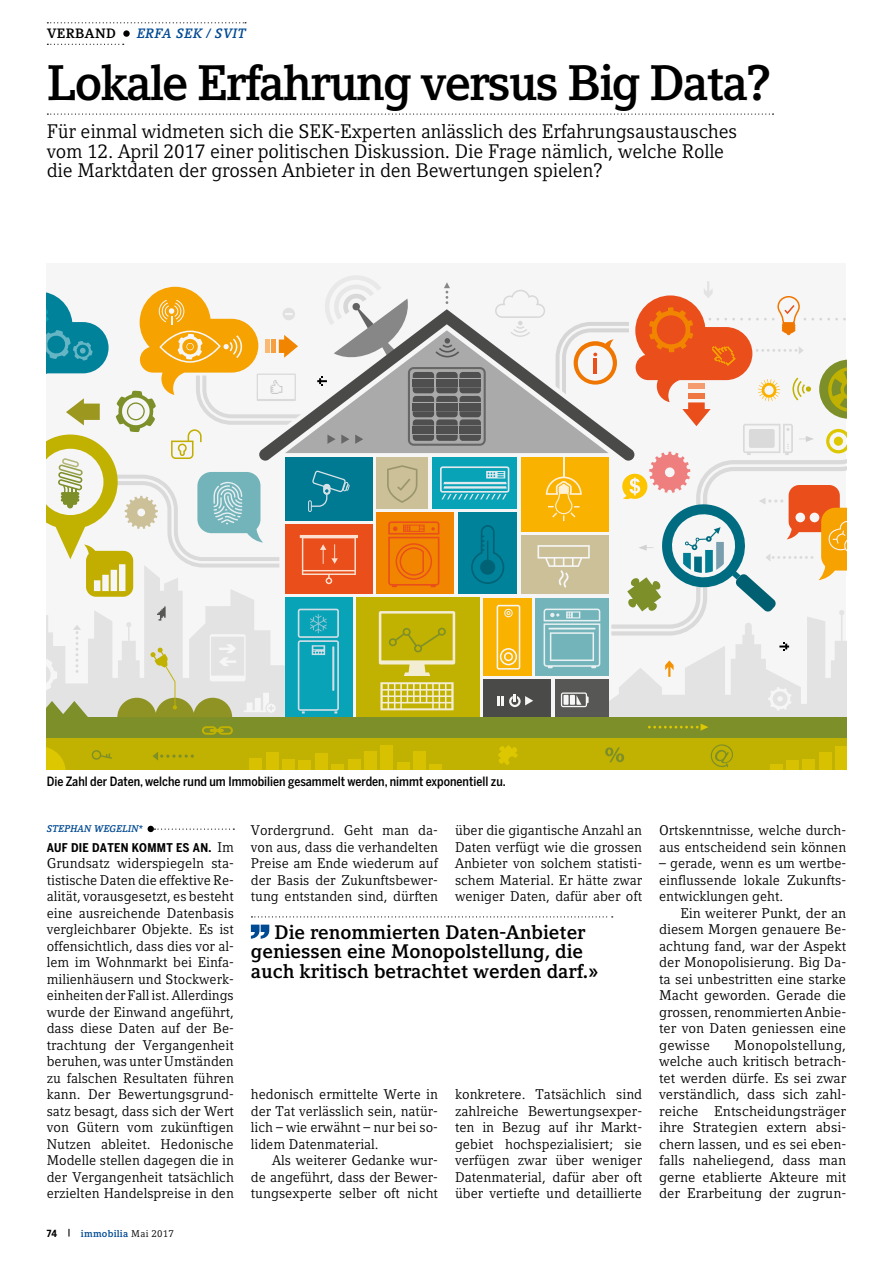
<style>
.page{position:relative;width:893px;height:1263px;background:#fff}
.page>*{position:absolute;margin:0;border:0;box-sizing:border-box;transform-origin:0 0}
.t1{font:700 49.5px "Compatil Letter LT Pro";letter-spacing:-.04em;color:#000}
.t2{font:19.5px/19.5px "Compatil Letter LT Pro";letter-spacing:-.01em;color:#000}
.t3{font:700 19.5px/19.5px "Compatil Letter LT Pro";color:#000}
.t4{font:13.95px/16.5px "Compatil Letter LT Pro";color:#000;text-align:justify}
.t5{font:italic 700 13.5px "Compatil Letter LT Pro";letter-spacing:.025em;color:#004a93}
.t6{font:700 13.5px "Compatil Letter LT Pro";letter-spacing:.025em;color:#000}
.t7{font:500 12.75px "Benton Sans Cond";color:#000}
.t8{font:700 12px "Benton Sans Cond";letter-spacing:.025em;color:#000}
.t9{font:700 9.75px "Compatil Letter LT Pro";letter-spacing:.025em;color:#004a93}
.t10{font:italic 700 9.75px "Compatil Letter LT Pro";color:#004a93}
.s1{font-family:"Compatil Letter LT Pro";font-weight:400;font-size:13.95px}
.s2{font-family:"Benton Sans Cond";color:#000}
.s3{color:#000}
.s4{font-weight:400;color:#000}
</style>
<div class="page">
<svg style="left:47px;top:22px;width:199px;height:1px"></svg>
<svg style="left:47px;top:44px;width:77px;height:1px"></svg>
<svg style="left:123px;top:30px;width:7px;height:7px"></svg>
<svg style="left:47px;top:114px;width:726px;height:1px"></svg>
<svg style="left:148px;top:826px;width:86px;height:6px"></svg>
<div style="left:47px;top:264px;width:799px;height:505px;background:#f6f6f6"></div>
<div style="left:47px;top:717px;width:799px;height:52px;background:#7d8f29"></div>
<div style="left:47px;top:738px;width:799px;height:31px;background:#c1b100"></div>
<div style="left:835px;top:746px;width:11px;height:23px;background:#d8c100"></div>
<hr style="left:770px;top:765px;width:13px;height:4px;background:#d8c100">
<div style="left:786px;top:760px;width:13px;height:9px;background:#d8c100"></div>
<div style="left:802px;top:759px;width:13px;height:10px;background:#d8c100"></div>
<div style="left:819px;top:752px;width:13px;height:17px;background:#d8c100"></div>
<div style="left:249px;top:758px;width:13px;height:11px;background:#d8c100"></div>
<div style="left:315px;top:753px;width:12px;height:16px;background:#d8c100"></div>
<div style="left:298px;top:760px;width:13px;height:9px;background:#d8c100"></div>
<div style="left:282px;top:759px;width:13px;height:10px;background:#d8c100"></div>
<div style="left:266px;top:752px;width:13px;height:17px;background:#d8c100"></div>
<div style="left:364px;top:751px;width:13px;height:18px;background:#d8c100"></div>
<div style="left:348px;top:759px;width:12px;height:10px;background:#d8c100"></div>
<hr style="left:331px;top:765px;width:13px;height:4px;background:#d8c100">
<hr style="left:429px;top:765px;width:13px;height:4px;background:#d8c100">
<div style="left:413px;top:751px;width:13px;height:18px;background:#d8c100"></div>
<div style="left:397px;top:762px;width:13px;height:7px;background:#d8c100"></div>
<div style="left:380px;top:745px;width:13px;height:24px;background:#d8c100"></div>
<svg style="left:153px;top:752px;width:41px;height:8px"></svg>
<svg style="left:47px;top:747px;width:19px;height:22px"></svg>
<svg style="left:91px;top:750px;width:21px;height:10px"></svg>
<svg style="left:498px;top:745px;width:20px;height:20px"></svg>
<svg style="left:605px;top:747px;width:19px;height:15px"></svg>
<svg style="left:711px;top:744px;width:22px;height:23px"></svg>
<svg style="left:47px;top:276px;width:799px;height:459px"></svg>
<svg style="left:251px;top:916px;width:362px;height:1px"></svg>
<svg style="left:251px;top:925px;width:18px;height:14px"></svg>
<p class="t6" style="left:47px;top:26px;width:71px">VERBAND</p>
<p class="t5" style="left:137px;top:26px;width:110px">ERFA SEK / SVIT</p>
<h1 class="t1" style="left:47px;top:53px;width:726px">Lokale Erfahrung versus Big Data?</h1>
<h2 class="t2" style="left:47px;top:122px;width:692px">Für einmal widmeten sich die SEK-Experten anlässlich des Erfahrungsaustausches vom 12. April 2017 einer politischen Diskussion. Die Frage nämlich, welche Rolle die Marktdaten der grossen Anbieter in den Bewertungen spielen?</h2>
<p class="t7" style="left:47px;top:773px;width:461px">Die Zahl der Daten, welche rund um Immobilien gesammelt werden, nimmt exponentiell zu.</p>
<p class="t10" style="left:47px;top:823px;width:97px">STEPHAN WEGELIN*</p>
<p class="t8" style="left:47px;top:840px;width:189px">AUF DIE DATEN KOMMT ES AN. <span class="s1">Im</span></p>
<p class="t4" style="left:47px;top:855px;width:189px">Grundsatz widerspiegeln sta&shy;tistische Daten die effektive Re&shy;alität, vorausgesetzt, es besteht eine ausreichende Datenbasis vergleichbarer Objekte. Es ist offensichtlich, dass dies vor al&shy;lem im Wohnmarkt bei Einfa&shy;milienhäusern und Stockwerk&shy;einheiten der Fall ist. Allerdings wurde der Einwand angeführt, dass diese Daten auf der Be&shy;trachtung der Vergangenheit beruhen, was unter Umständen zu falschen Resultaten führen kann. Der Bewertungsgrund&shy;satz besagt, dass sich der Wert von Gütern vom zukünftigen Nutzen ableitet. Hedonische Modelle stellen dagegen die in der Vergangenheit tatsächlich erzielten Handelspreise in den</p>
<p class="t9" style="left:47px;top:1227px;width:129px"><span class="s2">74</span> <span class="s3">|</span> immobilia <span class="s4">Mai 2017</span></p>
<p class="t4" style="left:251px;top:822px;width:189px">Vordergrund. Geht man da&shy;von aus, dass die verhandelten Preise am Ende wiederum auf der Basis der Zukunftsbewer&shy;tung entstanden sind, dürften</p>
<p class="t4" style="left:455px;top:822px;width:189px">über die gigantische Anzahl an Daten verfügt wie die grossen Anbieter von solchem statisti&shy;schem Material. Er hätte zwar weniger Daten, dafür aber oft</p>
<h2 class="t3" style="left:251px;top:922px;width:349px;text-indent:24px">Die renommierten Daten-Anbieter geniessen eine Monopolstellung, die auch kritisch betrachtet werden darf.»</h2>
<p class="t4" style="left:251px;top:1086px;width:189px">hedonisch ermittelte Werte in der Tat verlässlich sein, natür&shy;lich – wie erwähnt – nur bei so&shy;lidem Datenmaterial.</p>
<p class="t4" style="left:251px;top:1152px;width:189px;text-indent:21px">Als weiterer Gedanke wur&shy;de angeführt, dass der Bewer&shy;tungsexperte selber oft nicht</p>
<p class="t4" style="left:455px;top:1086px;width:189px">konkretere. Tatsächlich sind zahlreiche Bewertungsexper&shy;ten in Bezug auf ihr Markt&shy;gebiet hochspezialisiert; sie verfügen zwar über weniger Datenmaterial, dafür aber oft über vertiefte und detaillierte</p>
<p class="t4" style="left:659px;top:822px;width:189px">Ortskenntnisse, welche durch&shy;aus entscheidend sein können</p>
<p class="t4" style="left:659px;top:855px;width:189px">– gerade, wenn es um wertbe&shy;einflussende lokale Zukunfts&shy;entwicklungen geht.</p>
<p class="t4" style="left:659px;top:905px;width:189px;text-indent:21px">Ein weiterer Punkt, der an diesem Morgen genauere Be&shy;achtung fand, war der Aspekt der Monopolisierung. Big Da&shy;ta sei unbestritten eine starke Macht geworden. Gerade die grossen, renommierten Anbie&shy;ter von Daten geniessen eine gewisse</p>
<p class="t4" style="left:659px;top:1037px;width:189px;text-indent:75px">Monopolstellung, welche auch kritisch betrach&shy;tet werden dürfe. Es sei zwar verständlich, dass sich zahl&shy;reiche Entscheidungsträger ihre Strategien extern absi&shy;chern lassen, und es sei eben&shy;falls naheliegend, dass man gerne etablierte Akteure mit der Erarbeitung der zugrun-</p>
</div>
